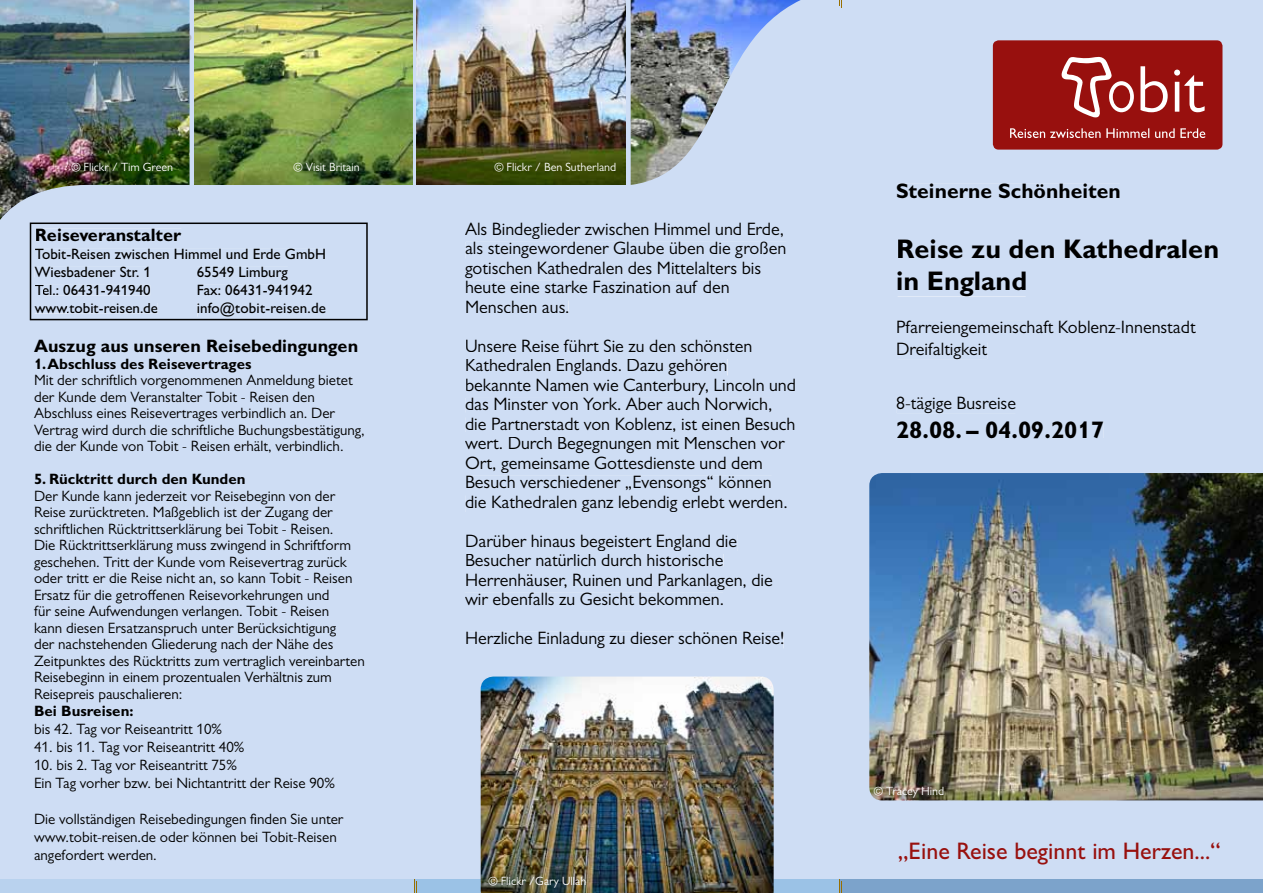
<style>
.page{position:relative;width:1263px;height:893px;background:#fff}
.page>*{position:absolute;margin:0;border:0;box-sizing:border-box;transform-origin:0 0}
.t1{font:66.6px "Gill Sans MT Pro";color:#fff;scale:.8 1}
.t2{font:700 27px/32.4px "Gill Sans MT Pro";color:#000}
.t3{font:500 24px "Gill Sans MT Pro";color:#98100e}
.t4{font:700 24px "Gill Sans MT Pro";color:#000}
.t5{font:700 21px "Gill Sans MT Pro";color:#000}
.t6{font:18px/19.5px "Gill Sans MT Pro";color:#000}
.t7{font:700 18px "Gill Sans MT Pro";color:#000}
.t8{font:15px/16.5px "Gill Sans MT Pro";color:#000}
.t9{font:500 15px/18px "Gill Sans MT Pro";color:#000}
.t10{font:700 15px "Gill Sans MT Pro";color:#000}
.t11{font:12px "Gill Sans MT Pro";color:#fff}
</style>
<div class="page">
<div style="left:0;top:0;width:1263px;height:879px;background:#ceddf4"></div>
<hr style="left:0;top:0;width:303px;height:1px;background:#ceddf4">
<div style="left:465px;top:222px;width:319px;height:17px;background:#ceddf4"></div>
<div style="left:466px;top:242px;width:320px;height:16px;background:#ceddf4"></div>
<div style="left:465px;top:262px;width:296px;height:16px;background:#ceddf4"></div>
<div style="left:466px;top:281px;width:263px;height:12px;background:#ceddf4"></div>
<div style="left:466px;top:300px;width:102px;height:13px;background:#ceddf4"></div>
<div style="left:466px;top:339px;width:286px;height:13px;background:#ceddf4"></div>
<div style="left:466px;top:359px;width:261px;height:16px;background:#ceddf4"></div>
<div style="left:466px;top:378px;width:330px;height:17px;background:#ceddf4"></div>
<div style="left:466px;top:398px;width:306px;height:14px;background:#ceddf4"></div>
<div style="left:466px;top:417px;width:329px;height:15px;background:#ceddf4"></div>
<div style="left:465px;top:437px;width:320px;height:16px;background:#ceddf4"></div>
<div style="left:466px;top:456px;width:297px;height:17px;background:#ceddf4"></div>
<div style="left:466px;top:476px;width:306px;height:16px;background:#ceddf4"></div>
<div style="left:466px;top:495px;width:320px;height:17px;background:#ceddf4"></div>
<div style="left:466px;top:534px;width:271px;height:17px;background:#ceddf4"></div>
<div style="left:466px;top:554px;width:257px;height:12px;background:#ceddf4"></div>
<div style="left:466px;top:573px;width:307px;height:17px;background:#ceddf4"></div>
<div style="left:465px;top:593px;width:258px;height:12px;background:#ceddf4"></div>
<div style="left:466px;top:632px;width:317px;height:16px;background:#ceddf4"></div>
<div style="left:30px;top:223px;width:338px;height:97px;background:#ceddf4"></div>
<img style="left:869px;top:473px;width:394px;height:327px">
<div style="left:0;top:879px;width:414px;height:14px;background:#b9d2ee"></div>
<div style="left:839px;top:879px;width:424px;height:14px;background:#7ca3cb"></div>
<div style="left:414px;top:879px;width:425px;height:14px;background:#9bc2e6"></div>
<img style="left:194px;top:0;width:218px;height:185px">
<img style="left:417px;top:0;width:209px;height:185px">
<img style="left:631px;top:0;width:170px;height:185px">
<img style="left:0;top:0;width:190px;height:220px">
<div style="left:993px;top:40px;width:229px;height:110px;background:#98100e;border-radius:6px"></div>
<svg style="left:1010px;top:128px;width:195px;height:10px"></svg>
<svg style="left:1061px;top:57px;width:51px;height:61px"></svg>
<img style="left:481px;top:676px;width:293px;height:217px">
<div style="left:897px;top:184px;width:223px;height:15px;background:#ceddf4"></div>
<div style="left:898px;top:239px;width:321px;height:19px;background:#ceddf4"></div>
<div style="left:897px;top:271px;width:129px;height:25px;background:#ceddf4"></div>
<div style="left:897px;top:321px;width:299px;height:16px;background:#ceddf4"></div>
<div style="left:897px;top:343px;width:90px;height:16px;background:#ceddf4"></div>
<div style="left:897px;top:397px;width:118px;height:16px;background:#ceddf4"></div>
<div style="left:897px;top:421px;width:206px;height:17px;background:#ceddf4"></div>
<svg style="left:414px;top:879px;width:3px;height:14px"></svg>
<svg style="left:839px;top:879px;width:3px;height:14px"></svg>
<svg style="left:839px;top:0;width:4px;height:7px"></svg>
<p class="t11" style="left:71px;top:160px;width:103px">© Flickr / Tim Green</p>
<p class="t11" style="left:294px;top:160px;width:68px">© Visit Britain</p>
<p class="t7" style="left:35px;top:224px;width:148px">Reiseveranstalter</p>
<p class="t9" style="left:35px;top:245px;width:293px">Tobit-Reisen zwischen Himmel und Erde GmbH<br>Wiesbadener Str. 1</p>
<p class="t9" style="left:197px;top:263px;width:93px">65549 Limburg</p>
<p class="t9" style="left:35px;top:281px;width:117px">Tel.: 06431-941940</p>
<p class="t9" style="left:197px;top:281px;width:117px">Fax: 06431-941942</p>
<p class="t9" style="left:35px;top:299px;width:125px">www.tobit-reisen.de</p>
<p class="t9" style="left:197px;top:299px;width:131px">info@tobit-reisen.de</p>
<p class="t7" style="left:34px;top:335px;width:326px">Auszug aus unseren Reisebedingungen</p>
<p class="t10" style="left:34px;top:355px;width:219px">1. Abschluss des Reisevertrages</p>
<p class="t8" style="left:34px;top:372px;width:332px">Mit der schriftlich vorgenommenen Anmeldung bietet der Kunde dem Veranstalter Tobit - Reisen den Abschluss eines Reisevertrages verbindlich an. Der Vertrag wird durch die schriftliche Buchungsbestätigung, die der Kunde von Tobit - Reisen erhält, verbindlich.</p>
<p class="t10" style="left:34px;top:470px;width:213px">5. Rücktritt durch den Kunden</p>
<p class="t8" style="left:34px;top:488px;width:332px">Der Kunde kann jederzeit vor Reisebeginn von der Reise zurücktreten. Maßgeblich ist der Zugang der schriftlichen Rücktrittserklärung bei Tobit - Reisen.<br>Die Rücktrittserklärung muss zwingend in Schriftform geschehen. Tritt der Kunde vom Reisevertrag zurück oder tritt er die Reise nicht an, so kann Tobit - Reisen Ersatz für die getroffenen Reisevorkehrungen und<br>für seine Aufwendungen verlangen. Tobit - Reisen<br>kann diesen Ersatzanspruch unter Berücksichtigung<br>der nachstehenden Gliederung nach der Nähe des Zeitpunktes des Rücktritts zum vertraglich vereinbarten Reisebeginn in einem prozentualen Verhältnis zum Reisepreis pauschalieren:</p>
<p class="t10" style="left:34px;top:701px;width:101px">Bei Busreisen:</p>
<p class="t8" style="left:34px;top:720px;width:190px">bis 42. Tag vor Reiseantritt 10%</p>
<p class="t8" style="left:34px;top:738px;width:212px">41. bis 11. Tag vor Reiseantritt 40%</p>
<p class="t8" style="left:34px;top:755px;width:302px;line-height:18px">10. bis 2. Tag vor Reiseantritt 75%<br>Ein Tag vorher bzw. bei Nichtantritt der Reise 90%</p>
<p class="t8" style="left:34px;top:809px;width:311px;line-height:18px">Die vollständigen Reisebedingungen finden Sie unter www.tobit-reisen.de oder können bei Tobit-Reisen angefordert werden.</p>
<p class="t11" style="left:494px;top:160px;width:124px">© Flickr / Ben Sutherland</p>
<p class="t6" style="left:465px;top:219px;width:323px">Als Bindeglieder zwischen Himmel und Erde, als steingewordener Glaube üben die großen gotischen Kathedralen des Mittelalters bis heute eine starke Faszination auf den Menschen aus.</p>
<p class="t6" style="left:465px;top:336px;width:332px">Unsere Reise führt Sie zu den schönsten Kathedralen Englands. Dazu gehören bekannte Namen wie Canterbury, Lincoln und das Minster von York. Aber auch Norwich, die Partnerstadt von Koblenz, ist einen Besuch wert. Durch Begegnungen mit Menschen vor Ort, gemeinsame Gottesdienste und dem Besuch verschiedener „Evensongs“ können die Kathedralen ganz lebendig erlebt werden.</p>
<p class="t6" style="left:465px;top:531px;width:309px">Darüber hinaus begeistert England die Besucher natürlich durch historische Herrenhäuser, Ruinen und Parkanlagen, die wir ebenfalls zu Gesicht bekommen.</p>
<p class="t6" style="left:465px;top:628px;width:321px">Herzliche Einladung zu dieser schönen Reise!</p>
<p class="t11" style="left:488px;top:874px;width:99px">© Flickr /Gary Ullah</p>
<h1 class="t1" style="left:1107px;top:51px;width:124px">obit</h1>
<h3 class="t5" style="left:896px;top:178px;width:226px">Steinerne Schönheiten</h3>
<h2 class="t2" style="left:896px;top:232px;width:325px">Reise zu den Kathedralen in England</h2>
<p class="t6" style="left:896px;top:316px;width:301px;line-height:21.6px">Pfarreiengemeinschaft Koblenz-Innenstadt<br>Dreifaltigkeit</p>
<p class="t6" style="left:896px;top:393px;width:121px">8-tägige Busreise</p>
<h3 class="t4" style="left:896px;top:415px;width:209px">28.08. – 04.09.2017</h3>
<p class="t11" style="left:874px;top:784px;width:72px">© Tracey Hind</p>
<h3 class="t3" style="left:898px;top:837px;width:324px">„Eine Reise beginnt im Herzen...“</h3>
</div>
